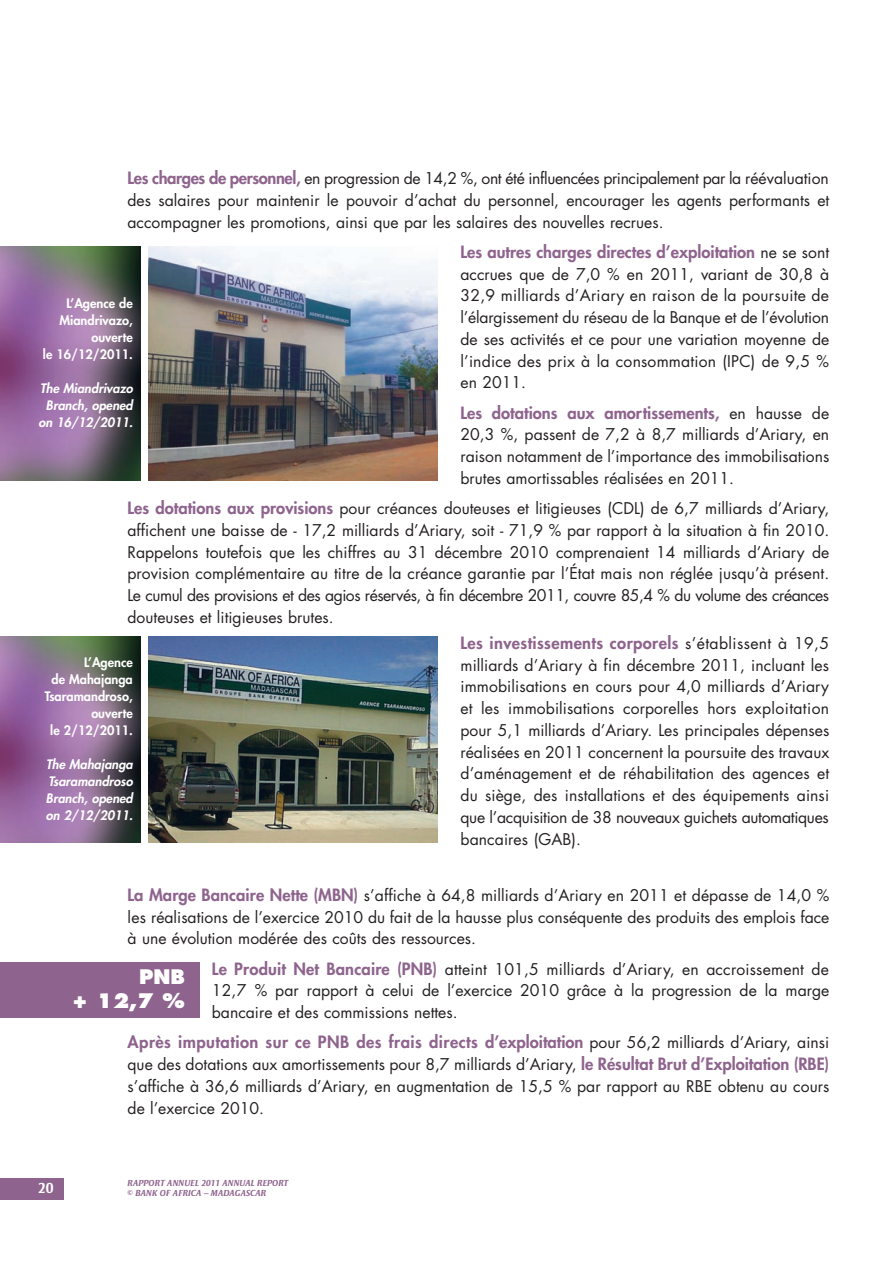
<style>
.page{position:relative;width:893px;height:1263px;background:#fff}
.page>*{position:absolute;margin:0;border:0;box-sizing:border-box;transform-origin:0 0}
.t1{font:800 19.5px/24.2px "Futura";color:#fff;text-align:right}
.t2{font:800 16.5px "Futura";color:#8e638d}
.t3{font:800 16.5px "Futura";letter-spacing:.03em;color:#8e638d}
.t4{font:800 16.5px "Futura";letter-spacing:.025em;color:#8e638d}
.t5{font:15.75px/21.8px "Futura";color:#231f20;text-align:justify}
.t6{font:700 15px "Strayhorn";color:#fff}
.t7{font:800 12.75px/17px "Futura";color:#fff;text-align:right}
.t8{font:italic 800 12.75px/17px "Futura";color:#fff;text-align:center}
.t9{font:italic 700 9px/10.8px "Strayhorn";color:#8e638d}
.s1{font-weight:800;font-size:16.5px;color:#8e638d}
.s2{font-weight:400;font-size:15.75px;color:#231f20}
</style>
<div class="page">
<div style="left:0;top:1178px;width:64px;height:21px;background:#8e638d"></div>
<div style="left:0;top:963px;width:200px;height:55px;background:#8e638d"></div>
<img style="left:149px;top:247px;width:289px;height:233px">
<img style="left:0;top:247px;width:140px;height:233px">
<img style="left:149px;top:637px;width:289px;height:205px">
<img style="left:0;top:637px;width:140px;height:205px">
<p class="t5" style="left:128px;top:169px;width:703px"><span class="s1">Les charges de personnel,</span> en progression de 14,2 %, ont été influencées principalement par la réévaluation des salaires pour maintenir le pouvoir d’achat du personnel, encourager les agents performants et accompagner les promotions, ainsi que par les salaires des nouvelles recrues.</p>
<p class="t2" style="left:460px;top:244px;width:370px">Les autres charges directes d’exploitation <span class="s2">ne se sont</span></p>
<p class="t5" style="left:460px;top:264px;width:370px">accrues que de 7,0 % en 2011, variant de 30,8 à 32,9 milliards d’Ariary en raison de la poursuite de l’élargissement du réseau de la Banque et de l’évolution de ses activités et ce pour une variation moyenne de l’indice des prix à la consommation (IPC) de 9,5 % en 2011.</p>
<p class="t2" style="left:460px;top:405px;width:370px">Les dotations aux amortissements, <span class="s2">en hausse de</span></p>
<p class="t5" style="left:460px;top:425px;width:370px">20,3 %, passent de 7,2 à 8,7 milliards d’Ariary, en raison notamment de l’importance des immobilisations brutes amortissables réalisées en 2011.</p>
<p class="t5" style="left:128px;top:499px;width:703px"><span class="s1">Les dotations aux provisions</span> pour créances douteuses et litigieuses (CDL) de 6,7 milliards d’Ariary, affichent une baisse de - 17,2 milliards d’Ariary, soit - 71,9 % par rapport à la situation à fin 2010.<br>Rappelons toutefois que les chiffres au 31 décembre 2010 comprenaient 14 milliards d’Ariary de provision complémentaire au titre de la créance garantie par l’État mais non réglée jusqu’à présent.<br>Le cumul des provisions et des agios réservés, à fin décembre 2011, couvre 85,4 % du volume des créances douteuses et litigieuses brutes.</p>
<p class="t4" style="left:460px;top:635px;width:370px">Les investissements corporels <span class="s2">s’établissent à 19,5</span></p>
<p class="t5" style="left:460px;top:655px;width:370px">milliards d’Ariary à fin décembre 2011, incluant les immobilisations en cours pour 4,0 milliards d’Ariary et les immobilisations corporelles hors exploitation pour 5,1 milliards d’Ariary. Les principales dépenses réalisées en 2011 concernent la poursuite des travaux d’aménagement et de réhabilitation des agences et du siège, des installations et des équipements ainsi que l’acquisition de 38 nouveaux guichets automatiques bancaires (GAB).</p>
<p class="t5" style="left:128px;top:886px;width:703px"><span class="s1">La Marge Bancaire Nette (MBN)</span> s’affiche à 64,8 milliards d’Ariary en 2011 et dépasse de 14,0 % les réalisations de l’exercice 2010 du fait de la hausse plus conséquente des produits des emplois face à une évolution modérée des coûts des ressources.</p>
<p class="t5" style="left:212px;top:959px;width:619px"><span class="s1">Le Produit Net Bancaire (PNB)</span> atteint 101,5 milliards d’Ariary, en accroissement de 12,7 % par rapport à celui de l’exercice 2010 grâce à la progression de la marge bancaire et des commissions nettes.</p>
<p class="t3" style="left:128px;top:1034px;width:703px">Après imputation sur ce PNB des frais directs d’exploitation <span class="s2">pour 56,2 milliards d’Ariary, ainsi</span></p>
<p class="t5" style="left:128px;top:1055px;width:703px">que des dotations aux amortissements pour 8,7 milliards d’Ariary, <span class="s1">le Résultat Brut d’Exploitation (RBE) </span>s’affiche à 36,6 milliards d’Ariary, en augmentation de 15,5 % par rapport au RBE obtenu au cours de l’exercice 2010.</p>
<p class="t7" style="left:43px;top:296px;width:91px">L’Agence de<br>Miandrivazo, ouverte<br>le 16/12/2011.</p>
<p class="t8" style="left:39px;top:381px;width:96px">The Miandrivazo<br>Branch, opened on 16/12/2011.</p>
<p class="t7" style="left:45px;top:655px;width:89px">L’Agence<br>de Mahajanga<br>Tsaramandroso, ouverte<br>le 2/12/2011.</p>
<p class="t8" style="left:46px;top:757px;width:88px;text-align:justify">The Mahajanga Tsaramandroso Branch, opened on 2/12/2011.</p>
<p class="t1" style="left:72px;top:966px;width:114px">PNB<br>+ 12,7 %</p>
<p class="t6" style="left:38px;top:1182px;width:17px">20</p>
<p class="t9" style="left:128px;top:1178px;width:162px">RAPPORT ANNUEL 2011 ANNUAL REPORT © BANK OF AFRICA – MADAGASCAR</p>
</div>
